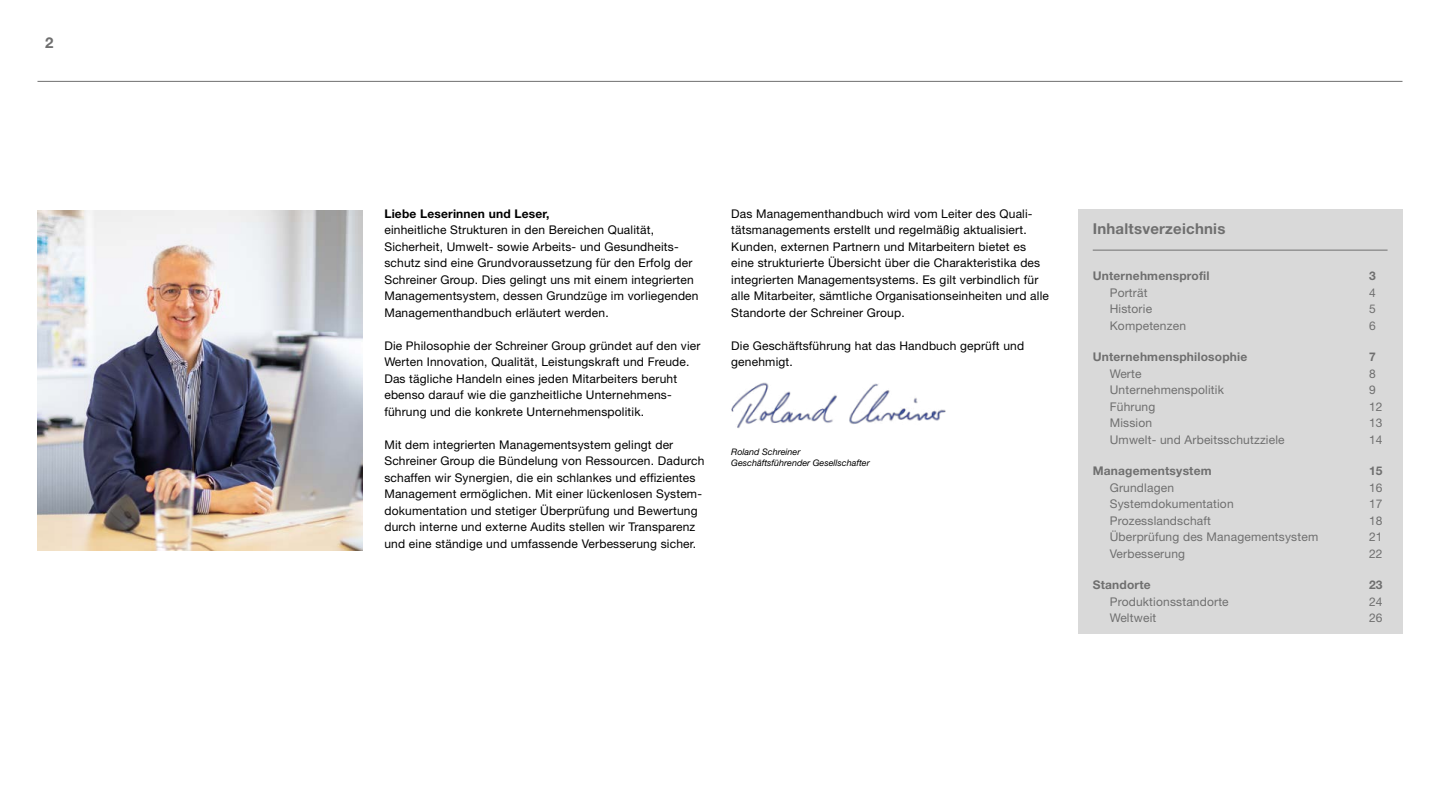
<style>
.page{position:relative;width:1440px;height:810px;background:#fff}
.page>*{position:absolute;margin:0;border:0;box-sizing:border-box;transform-origin:0 0}
.t1{font:700 15px "Helvetica Neue LT Std";letter-spacing:.015em;color:#6f6f6f}
.t2{font:12px/16.5px "Helvetica Neue LT Std";letter-spacing:.015em;color:#000}
.t3{font:12px "Helvetica Neue LT Std";letter-spacing:.015em;color:#6f6f6f}
.t4{font:700 12px "Helvetica Neue LT Std";letter-spacing:.015em;color:#6f6f6f}
.t5{font:700 12px "Helvetica Neue LT Std";letter-spacing:.015em;color:#000}
.t6{font:italic 9px/10.8px "Helvetica Neue LT Std";color:#000}
</style>
<div class="page">
<div style="left:1078px;top:209px;width:324px;height:425px;background:#d9d9d9"></div>
<img style="left:38px;top:210px;width:324px;height:341px">
<hr style="left:1093px;top:250px;width:295px;height:1px;background:#6f6f6f">
<img style="left:731px;top:382px;width:215px;height:46px">
<hr style="left:38px;top:81px;width:1364px;height:1px;background:#6f6f6f">
<p class="t1" style="left:45px;top:34px;width:10px">2</p>
<p class="t2" style="left:731px;top:205px;width:319px">Das Managementhandbuch wird vom Leiter des Quali&shy;tätsmanagements erstellt und regelmäßig aktualisiert.<br>Kunden, externen Partnern und Mitarbeitern bietet es eine strukturierte Übersicht über die Charakteristika des integrierten Managementsystems. Es gilt verbindlich für alle Mitarbeiter, sämtliche Organisationseinheiten und alle Standorte der Schreiner Group.</p>
<p class="t2" style="left:731px;top:337px;width:294px">Die Geschäftsführung hat das Handbuch geprüft und genehmigt.</p>
<p class="t5" style="left:384px;top:206px;width:167px">Liebe Leserinnen und Leser,</p>
<p class="t2" style="left:384px;top:221px;width:316px">einheitliche Strukturen in den Bereichen Qualität, Sicherheit, Umwelt- sowie Arbeits- und Gesundheits&shy;schutz sind eine Grundvoraussetzung für den Erfolg der Schreiner Group. Dies gelingt uns mit einem integrierten Managementsystem, dessen Grundzüge im vorliegenden Managementhandbuch erläutert werden.</p>
<p class="t2" style="left:384px;top:337px;width:318px">Die Philosophie der Schreiner Group gründet auf den vier Werten Innovation, Qualität, Leistungskraft und Freude.<br>Das tägliche Handeln eines jeden Mitarbeiters beruht ebenso darauf wie die ganzheitliche Unternehmens&shy;führung und die konkrete Unternehmenspolitik.</p>
<p class="t2" style="left:384px;top:436px;width:322px">Mit dem integrierten Managementsystem gelingt der Schreiner Group die Bündelung von Ressourcen. Dadurch schaffen wir Synergien, die ein schlankes und effizientes Management ermöglichen. Mit einer lückenlosen System&shy;dokumentation und stetiger Überprüfung und Bewertung durch interne und externe Audits stellen wir Transparenz und eine ständige und umfassende Verbesserung sicher.</p>
<p class="t6" style="left:731px;top:447px;width:140px">Roland Schreiner<br>Geschäftsführender Gesellschafter</p>
<p class="t1" style="left:1093px;top:219px;width:134px">Inhaltsverzeichnis</p>
<p class="t4" style="left:1093px;top:269px;width:118px">Unternehmensprofil</p>
<p class="t4" style="left:1369px;top:269px;width:8px">3</p>
<p class="t3" style="left:1110px;top:285px;width:39px">Porträt</p>
<p class="t3" style="left:1369px;top:285px;width:8px">4</p>
<p class="t3" style="left:1110px;top:302px;width:44px">Historie</p>
<p class="t3" style="left:1369px;top:302px;width:8px">5</p>
<p class="t3" style="left:1110px;top:318px;width:78px">Kompetenzen</p>
<p class="t3" style="left:1369px;top:318px;width:8px">6</p>
<p class="t4" style="left:1093px;top:350px;width:156px">Unternehmensphilosophie</p>
<p class="t4" style="left:1369px;top:350px;width:8px">7</p>
<p class="t3" style="left:1110px;top:366px;width:33px">Werte</p>
<p class="t3" style="left:1369px;top:366px;width:8px">8</p>
<p class="t3" style="left:1110px;top:383px;width:116px">Unternehmenspolitik</p>
<p class="t3" style="left:1369px;top:383px;width:8px">9</p>
<p class="t3" style="left:1110px;top:399px;width:47px">Führung</p>
<p class="t3" style="left:1369px;top:399px;width:15px">12</p>
<p class="t3" style="left:1110px;top:416px;width:44px">Mission</p>
<p class="t3" style="left:1369px;top:416px;width:15px">13</p>
<p class="t3" style="left:1110px;top:432px;width:176px">Umwelt- und Arbeitsschutzziele</p>
<p class="t3" style="left:1369px;top:432px;width:15px">14</p>
<p class="t4" style="left:1093px;top:463px;width:120px">Managementsystem</p>
<p class="t4" style="left:1369px;top:463px;width:15px">15</p>
<p class="t3" style="left:1110px;top:480px;width:66px">Grundlagen</p>
<p class="t3" style="left:1369px;top:480px;width:15px">16</p>
<p class="t3" style="left:1110px;top:497px;width:125px">Systemdokumentation</p>
<p class="t3" style="left:1369px;top:497px;width:15px">17</p>
<p class="t3" style="left:1110px;top:513px;width:103px">Prozesslandschaft</p>
<p class="t3" style="left:1369px;top:513px;width:15px">18</p>
<p class="t3" style="left:1110px;top:530px;width:210px">Überprüfung des Managementsystem</p>
<p class="t3" style="left:1369px;top:530px;width:15px">21</p>
<p class="t3" style="left:1110px;top:546px;width:77px">Verbesserung</p>
<p class="t3" style="left:1369px;top:546px;width:15px">22</p>
<p class="t4" style="left:1093px;top:577px;width:59px">Standorte</p>
<p class="t4" style="left:1369px;top:577px;width:15px">23</p>
<p class="t3" style="left:1110px;top:594px;width:121px">Produktionsstandorte</p>
<p class="t3" style="left:1369px;top:594px;width:15px">24</p>
<p class="t3" style="left:1110px;top:611px;width:48px">Weltweit</p>
<p class="t3" style="left:1369px;top:611px;width:15px">26</p>
</div>
